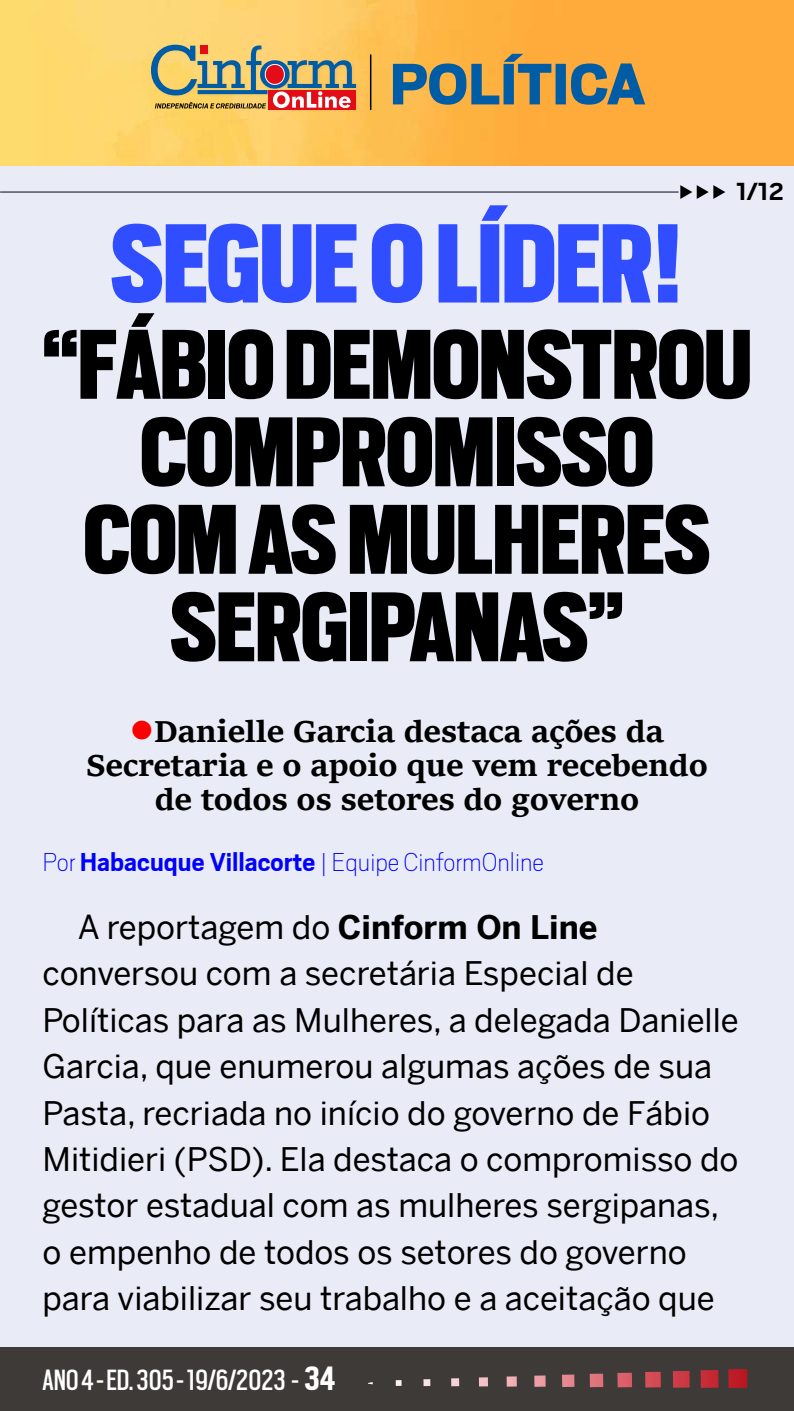
<style>
.page{position:relative;width:794px;height:1411px;background:#fff}
.page>*{position:absolute;margin:0;border:0;box-sizing:border-box;transform-origin:0 0}
.t1{font:900 125px "Scout Cond";color:#304eff}
.t2{font:900 110px/87.5px "Scout Cond";color:#000;text-align:center}
.t3{font:32.5px/46.4px "Benton Sans";color:#000}
.t4{font:700 32.5px/33.8px "Sitka Text";letter-spacing:-.01em;color:#000;text-align:center}
.t5{font:32.5px "Scout Cond";color:#fff}
.t6{font:100 28.75px "Scout";color:#00f}
.t7{font:700 27.5px "Scout";color:#000}
.s1{color:#fa0000}
.s2{font-weight:700}
.s3{font-weight:700;font-size:37.5px}
</style>
<div class="page">
<div style="left:0;top:0;width:794px;height:1410px;background:#e9ebf7"></div>
<div style="left:0;top:1347px;width:794px;height:63px;background:#3e3a37"></div>
<img style="left:728px;top:1369px;width:19px;height:18px">
<img style="left:700px;top:1370px;width:18px;height:17px">
<img style="left:673px;top:1370px;width:16px;height:17px">
<img style="left:645px;top:1371px;width:16px;height:16px">
<img style="left:617px;top:1372px;width:15px;height:15px">
<svg style="left:590px;top:1373px;width:13px;height:13px"></svg>
<svg style="left:562px;top:1374px;width:12px;height:12px"></svg>
<svg style="left:534px;top:1375px;width:11px;height:11px"></svg>
<svg style="left:506px;top:1376px;width:11px;height:10px"></svg>
<svg style="left:479px;top:1377px;width:9px;height:9px"></svg>
<svg style="left:451px;top:1378px;width:8px;height:8px"></svg>
<svg style="left:423px;top:1379px;width:7px;height:6px"></svg>
<svg style="left:396px;top:1380px;width:5px;height:5px"></svg>
<svg style="left:680px;top:185px;width:45px;height:14px"></svg>
<hr style="left:0;top:192px;width:678px;height:1px;background:#07041d">
<img style="left:0;top:0;width:794px;height:165px">
<svg style="left:393px;top:54px;width:252px;height:51px;background:#8c8a6c"></svg>
<hr style="left:370px;top:55px;width:1px;height:54px;background:#000">
<img style="left:149px;top:43px;width:211px;height:71px">
<div style="left:269px;top:90px;width:87px;height:19px;background:#e20d16"></div>
<svg style="left:45px;top:27px;width:311px;height:81px;background:#d9b973"></svg>
<h1 class="t1" style="left:111px;top:204px;width:574px">SEGUE O LÍDER!</h1>
<p class="t7" style="left:736px;top:178px;width:50px">1/12</p>
<h2 class="t2" style="left:43px;top:322px;width:710px">“FÁBIO DEMONSTROU<br>COMPROMISSO<br>COM AS MULHERES<br>SERGIPANAS”</h2>
<p class="t4" style="left:86px;top:711px;width:623px"><span class="s1">●</span>Danielle Garcia destaca ações da<br>Secretaria e o apoio que vem recebendo de todos os setores do governo</p>
<p class="t6" style="left:43px;top:843px;width:503px">Por <span class="s2">Habacuque Villacorte</span> | Equipe CinformOnline</p>
<p class="t3" style="left:43px;top:903px;width:698px;text-indent:35px">A reportagem do <span class="s2">Cinform On Line </span>conversou com a secretária Especial de Políticas para as Mulheres, a delegada Danielle Garcia, que enumerou algumas ações de sua Pasta, recriada no início do governo de Fábio Mitidieri (PSD). Ela destaca o compromisso do gestor estadual com as mulheres sergipanas, o empenho de todos os setores do governo para viabilizar seu trabalho e a aceitação que</p>
<p class="t5" style="left:43px;top:1358px;width:294px">ANO 4 - ED. 305 - 19/6/2023 - <span class="s3">34</span></p>
</div>
